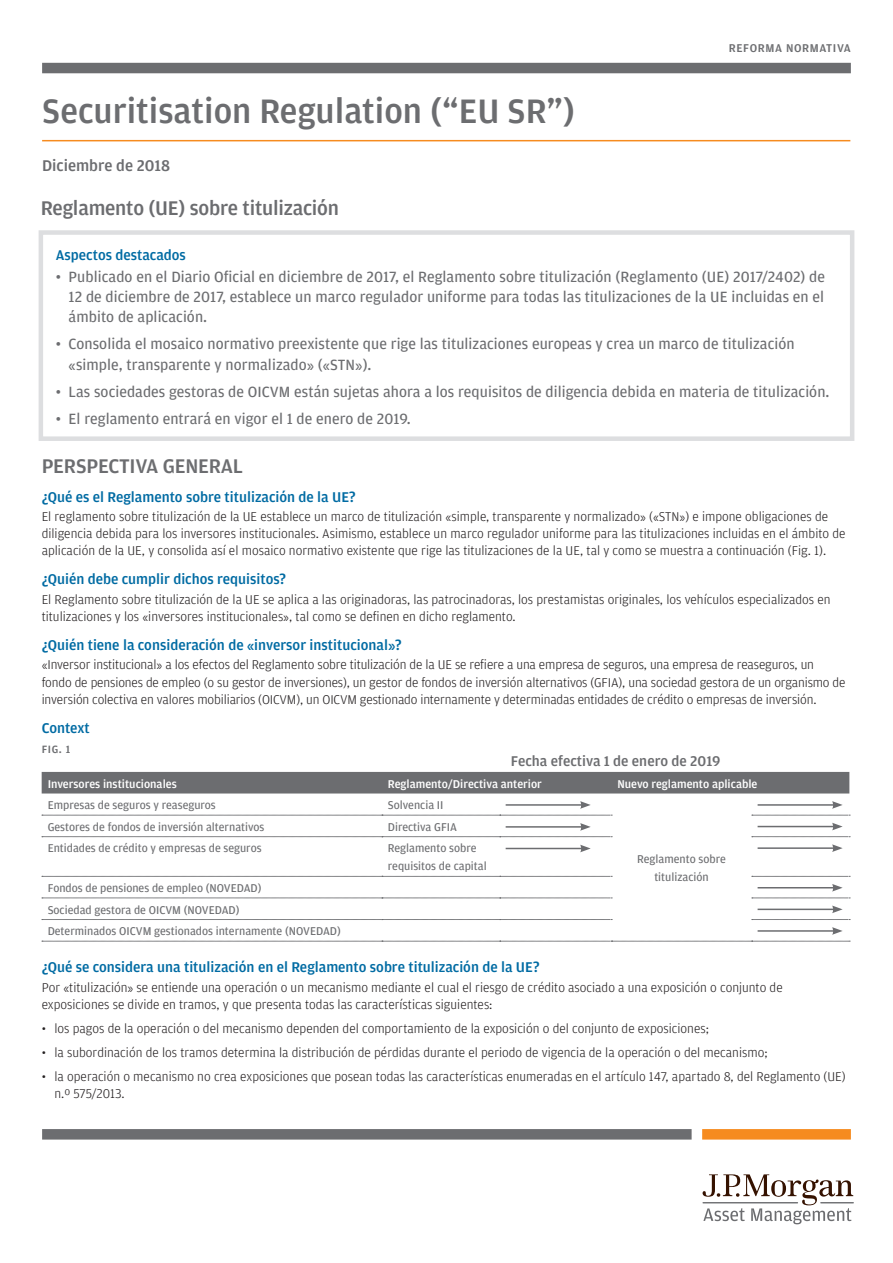
<style>
.page{position:relative;width:893px;height:1263px;background:#fff}
.page>*{position:absolute;margin:0;border:0;box-sizing:border-box;transform-origin:0 0}
.t1{font:500 36px "Amplitude";color:#6c6d70}
.Subhead{font:500 21px "Amplitude";letter-spacing:-.01em;color:#6c6d70}
.Title_Date_Quarter{font:500 16.5px "Amplitude";color:#6c6d70}
.t2{font:15.75px/20.2px "Amplitude";letter-spacing:.005em;color:#6c6d70;text-align:justify}
.Subhead_Blue{font:500 15px "Amplitude";color:#006ba3}
.Orange_sub_heading{font:500 15px "Amplitude";color:#6c6d70}
.Body_copy{font:300 13.5px/17.2px "Amplitude";color:#231f20}
.Orange_sub_heading-2{font:12px/18px "Amplitude";color:#6c6d70;text-align:center}
.Orange_sub_heading-3{font:500 12px "Amplitude";color:#fff}
.t3{font:500 12px "Amplitude";letter-spacing:.05em;color:#6c6d70}
.Chart_Title{font:500 11.25px "Amplitude";color:#6c6d70}
</style>
<div class="page">
<div style="left:42px;top:1129px;width:650px;height:10px;background:#6c6d70"></div>
<div style="left:702px;top:1129px;width:149px;height:10px;background:#f68b1f"></div>
<div style="left:42px;top:63px;width:809px;height:10px;background:#6c6d70"></div>
<hr style="left:820px;top:1202px;width:34px;height:1px;background:#6c6d70">
<hr style="left:702px;top:1202px;width:96px;height:1px;background:#6c6d70">
<svg style="left:703px;top:1174px;width:150px;height:50px"></svg>
<hr style="left:42px;top:140px;width:808px;height:1px;background:#f68b1f">
<div style="left:42px;top:772px;width:807px;height:21px;background:#6c6d70"></div>
<svg style="left:42px;top:815px;width:570px;height:1px"></svg>
<svg style="left:752px;top:815px;width:98px;height:1px"></svg>
<svg style="left:752px;top:836px;width:98px;height:1px"></svg>
<svg style="left:42px;top:876px;width:570px;height:1px"></svg>
<svg style="left:752px;top:876px;width:98px;height:1px"></svg>
<svg style="left:42px;top:898px;width:570px;height:1px"></svg>
<svg style="left:752px;top:898px;width:98px;height:1px"></svg>
<svg style="left:42px;top:919px;width:570px;height:1px"></svg>
<svg style="left:752px;top:919px;width:98px;height:1px"></svg>
<svg style="left:42px;top:941px;width:808px;height:1px"></svg>
<hr style="left:506px;top:804px;width:76px;height:2px;background:#6c6d70">
<svg style="left:580px;top:801px;width:11px;height:8px"></svg>
<hr style="left:758px;top:804px;width:76px;height:2px;background:#6c6d70">
<svg style="left:832px;top:801px;width:11px;height:8px"></svg>
<svg style="left:42px;top:823px;width:570px;height:14px"></svg>
<hr style="left:758px;top:826px;width:76px;height:1px;background:#6c6d70">
<svg style="left:832px;top:823px;width:11px;height:7px"></svg>
<hr style="left:506px;top:848px;width:76px;height:1px;background:#6c6d70">
<svg style="left:580px;top:845px;width:11px;height:7px"></svg>
<hr style="left:758px;top:847px;width:76px;height:2px;background:#6c6d70">
<svg style="left:832px;top:844px;width:11px;height:8px"></svg>
<hr style="left:758px;top:887px;width:76px;height:1px;background:#6c6d70">
<svg style="left:832px;top:884px;width:11px;height:7px"></svg>
<hr style="left:758px;top:908px;width:76px;height:2px;background:#6c6d70">
<svg style="left:832px;top:905px;width:11px;height:8px"></svg>
<hr style="left:758px;top:930px;width:76px;height:2px;background:#6c6d70">
<svg style="left:832px;top:927px;width:11px;height:8px"></svg>
<div style="left:39px;top:230px;width:815px;height:211px;border:4px solid #dddee0"></div>
<p class="t1" style="left:42px;top:88px;width:534px">Securitisation Regulation (“EU SR”)</p>
<p class="Title_Date_Quarter" style="left:42px;top:155px;width:130px">Diciembre de 2018</p>
<p class="t3" style="left:729px;top:40px;width:124px">REFORMA NORMATIVA</p>
<p class="Subhead" style="left:41px;top:195px;width:300px">Reglamento (UE) sobre titulización</p>
<p class="Subhead_Blue" style="left:56px;top:245px;width:132px">Aspectos destacados</p>
<p class="t2" style="left:69px;top:266px;width:758px;text-indent:-13px">• Publicado en el Diario Oficial en diciembre de 2017, el Reglamento sobre titulización (Reglamento (UE) 2017/2402) de 12 de diciembre de 2017, establece un marco regulador uniforme para todas las titulizaciones de la UE incluidas en el ámbito de aplicación.</p>
<p class="t2" style="left:69px;top:334px;width:728px;text-indent:-13px">• Consolida el mosaico normativo preexistente que rige las titulizaciones europeas y crea un marco de titulización «simple, transparente y normalizado» («STN»).</p>
<p class="t2" style="left:56px;top:381px;width:775px">• Las sociedades gestoras de OICVM están sujetas ahora a los requisitos de diligencia debida en materia de titulización.</p>
<p class="t2" style="left:56px;top:408px;width:357px">• El reglamento entrará en vigor el 1 de enero de 2019.</p>
<p class="Subhead" style="left:42px;top:452px;width:203px">PERSPECTIVA GENERAL</p>
<p class="Subhead_Blue" style="left:42px;top:487px;width:316px">¿Qué es el Reglamento sobre titulización de la UE?</p>
<p class="Body_copy" style="left:42px;top:507px;width:805px">El reglamento sobre titulización de la UE establece un marco de titulización «simple, transparente y normalizado» («STN») e impone obligaciones de diligencia debida para los inversores institucionales. Asimismo, establece un marco regulador uniforme para las titulizaciones incluidas en el ámbito de aplicación de la UE, y consolida así el mosaico normativo existente que rige las titulizaciones de la UE, tal y como se muestra a continuación (Fig. 1).</p>
<p class="Subhead_Blue" style="left:42px;top:570px;width:246px">¿Quién debe cumplir dichos requisitos?</p>
<p class="Body_copy" style="left:42px;top:590px;width:790px">El Reglamento sobre titulización de la UE se aplica a las originadoras, las patrocinadoras, los prestamistas originales, los vehículos especializados en titulizaciones y los «inversores institucionales», tal como se definen en dicho reglamento.</p>
<p class="Subhead_Blue" style="left:42px;top:636px;width:362px">¿Quién tiene la consideración de «inversor institucional»?</p>
<p class="Body_copy" style="left:42px;top:656px;width:805px">«Inversor institucional» a los efectos del Reglamento sobre titulización de la UE se refiere a una empresa de seguros, una empresa de reaseguros, un fondo de pensiones de empleo (o su gestor de inversiones), un gestor de fondos de inversión alternativos (GFIA), una sociedad gestora de un organismo de inversión colectiva en valores mobiliarios (OICVM), un OICVM gestionado internamente y determinadas entidades de crédito o empresas de inversión.</p>
<p class="Subhead_Blue" style="left:42px;top:718px;width:50px">Context</p>
<p class="Chart_Title" style="left:42px;top:742px;width:30px">FIG. 1</p>
<p class="Orange_sub_heading" style="left:511px;top:751px;width:211px">Fecha efectiva 1 de enero de 2019</p>
<p class="Orange_sub_heading-3" style="left:48px;top:776px;width:131px">Inversores institucionales</p>
<p class="Orange_sub_heading-3" style="left:388px;top:776px;width:156px">Reglamento/Directiva anterior</p>
<p class="Orange_sub_heading-3" style="left:617px;top:776px;width:142px">Nuevo reglamento aplicable</p>
<p class="Orange_sub_heading-2" style="left:48px;top:796px;width:170px">Empresas de seguros y reaseguros</p>
<p class="Orange_sub_heading-2" style="left:388px;top:796px;width:57px">Solvencia II</p>
<p class="Orange_sub_heading-2" style="left:48px;top:817px;width:218px">Gestores de fondos de inversión alternativos</p>
<p class="Orange_sub_heading-2" style="left:388px;top:817px;width:71px">Directiva GFIA</p>
<p class="Orange_sub_heading-2" style="left:48px;top:839px;width:215px">Entidades de crédito y empresas de seguros</p>
<p class="Orange_sub_heading-2" style="left:388px;top:839px;width:100px;text-align:left">Reglamento sobre requisitos de capital</p>
<p class="Orange_sub_heading-2" style="left:48px;top:879px;width:215px">Fondos de pensiones de empleo (NOVEDAD)</p>
<p class="Orange_sub_heading-2" style="left:48px;top:900px;width:193px">Sociedad gestora de OICVM (NOVEDAD)</p>
<p class="Orange_sub_heading-2" style="left:48px;top:922px;width:295px">Determinados OICVM gestionados internamente (NOVEDAD)</p>
<p class="Subhead_Blue" style="left:42px;top:958px;width:499px">¿Qué se considera una titulización en el Reglamento sobre titulización de la UE?</p>
<p class="Body_copy" style="left:42px;top:978px;width:742px">Por «titulización» se entiende una operación o un mecanismo mediante el cual el riesgo de crédito asociado a una exposición o conjunto de exposiciones se divide en tramos, y que presenta todas las características siguientes:</p>
<p class="Body_copy" style="left:42px;top:1019px;width:669px">• los pagos de la operación o del mecanismo dependen del comportamiento de la exposición o del conjunto de exposiciones;</p>
<p class="Body_copy" style="left:42px;top:1043px;width:727px">• la subordinación de los tramos determina la distribución de pérdidas durante el periodo de vigencia de la operación o del mecanismo;</p>
<p class="Body_copy" style="left:54px;top:1067px;width:793px;text-indent:-13px">• la operación o mecanismo no crea exposiciones que posean todas las características enumeradas en el artículo 147, apartado 8, del Reglamento (UE) n.º 575/2013.</p>
<p class="Orange_sub_heading-2" style="left:637px;top:850px;width:90px">Reglamento sobre titulización</p>
</div>
